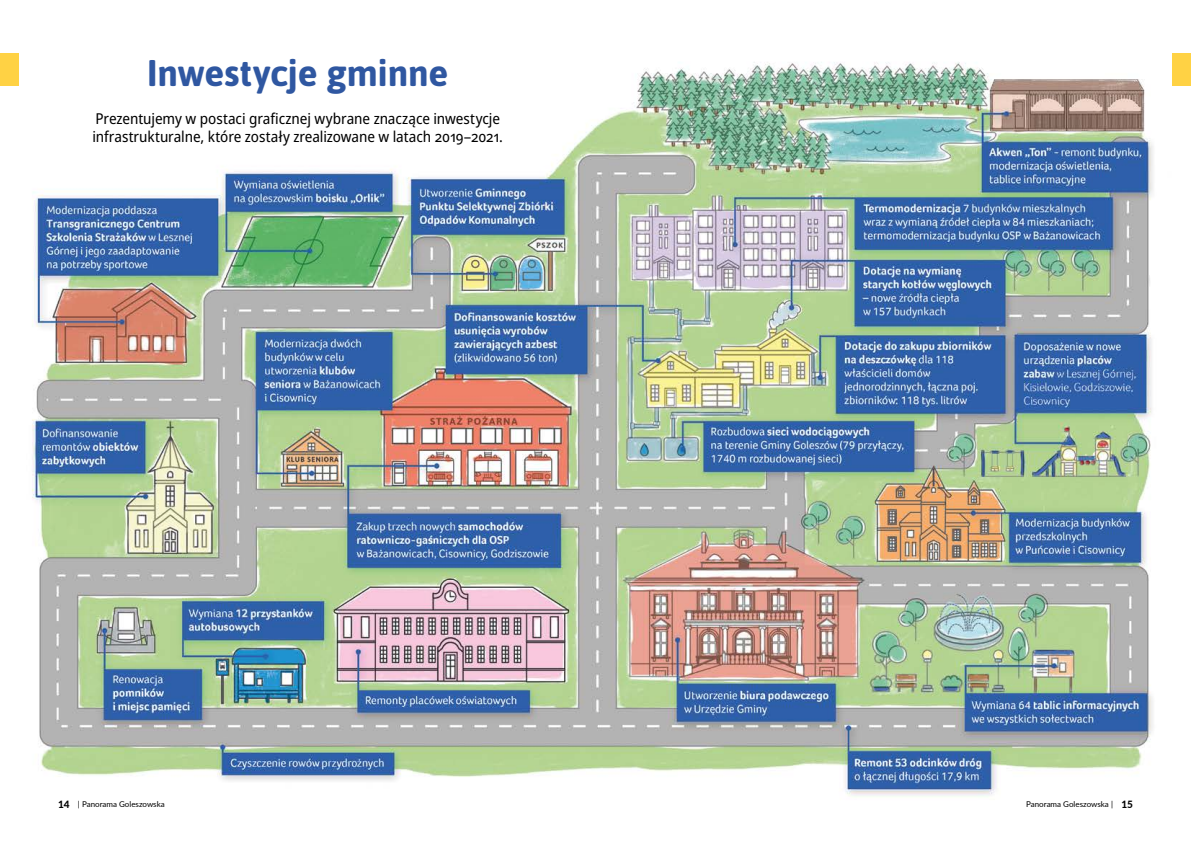
<style>
.page{position:relative;width:1191px;height:842px;background:#fff}
.page>*{position:absolute;margin:0;border:0;box-sizing:border-box;transform-origin:0 0}
.t1{font:700 37px "Asap";letter-spacing:-.005em;color:#2f57a1}
.t2{font:semi-condensed 15px/18px "Noto Sans";letter-spacing:-.005em;color:#000}
.t3{font:8px "Lato";color:#000}
.s1{font-weight:800;font-size:10px}
</style>
<div class="page">
<img style="left:32px;top:62px;width:1121px;height:735px">
<div style="left:0;top:53px;width:19px;height:32px;background:#ffd244"></div>
<div style="left:1171px;top:53px;width:20px;height:32px;background:#ffd244"></div>
<h1 class="t1" style="left:147px;top:47px;width:303px">Inwestycje gminne</h1>
<p class="t2" style="left:92px;top:110px;width:412px">Prezentujemy w postaci graficznej wybrane znaczące inwestycje infrastrukturalne, które zostały zrealizowane w latach 2019–2021.</p>
<p class="t3" style="left:58px;top:798px;width:108px"><span class="s1">14</span> | Panorama Goleszowska</p>
<p class="t3" style="left:1026px;top:798px;width:108px">Panorama Goleszowska | <span class="s1">15</span></p>
</div>
